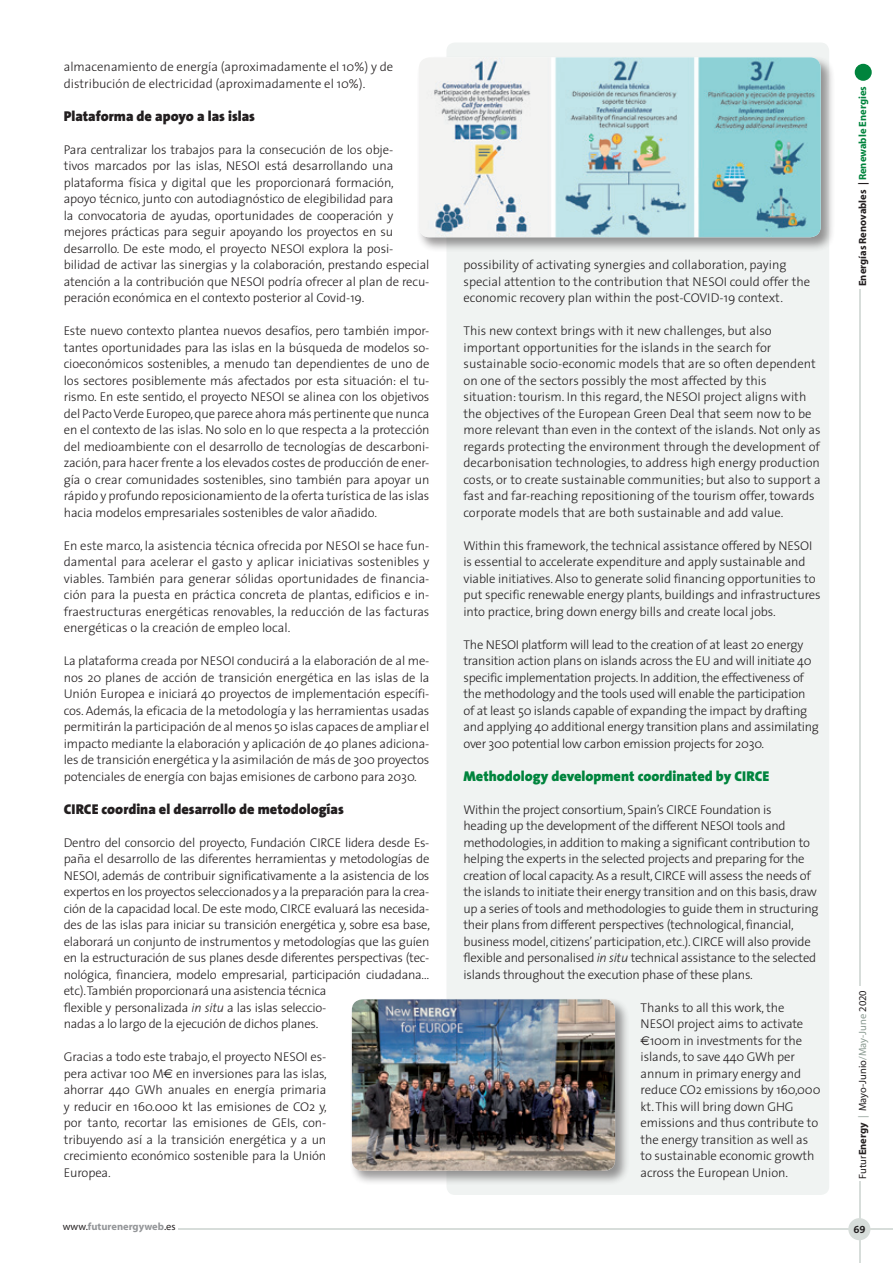
<style>
.page{position:relative;width:893px;height:1263px;background:#fff}
.page>*{position:absolute;margin:0;border:0;box-sizing:border-box;transform-origin:0 0}
.Ladilli_texto_españo{font:900 14.25px "The Sans";color:#231f20}
.Ladillo_Texto{font:900 14.25px "The Sans";color:#00843d}
.Texto{font:300 12.75px/16.5px "The Sans";letter-spacing:-.015em;color:#231f20;text-align:justify}
.Texto_ingles{font:300 12.75px/16.5px "The Sans";letter-spacing:-.01em;color:#231f20}
.t1{font:700 10.5px "Myriad";color:#231f20}
.t2{font:10.5px "Myriad";color:#231f20}
.t3{font:700 10.5px "Myriad";color:#939598}
.t4{font:10.5px "The Sans Bold Caps";color:#231f20}
.s1{font-style:italic}
.s2{font-family:"Euro Sans";font-weight:400}
.s3{color:#00843d}
.s4{font-weight:700}
.s5{color:#8b9b92}
.s6{font-weight:400;color:#231f20}
</style>
<div class="page">
<div style="left:855px;top:64px;width:17px;height:17px;background:#00843d;border-radius:50%"></div>
<hr style="left:859px;top:290px;width:1px;height:696px;background:#d7ddda">
<hr style="left:178px;top:1228px;width:715px;height:2px;background:#d7ddda">
<hr style="left:859px;top:1181px;width:1px;height:82px;background:#d7ddda">
<div style="left:848px;top:1218px;width:22px;height:22px;background:#d7ddda;border-radius:50%"></div>
<div style="left:446px;top:43px;width:383px;height:1152px;background:#f0f3f2;border-radius:9px"></div>
<div style="left:416px;top:55px;width:419px;height:197px;background:#231f20;opacity:.46"></div>
<img style="left:419px;top:57px;width:402px;height:180px">
<div style="left:349px;top:997px;width:281px;height:188px;background:#231f20;opacity:.46"></div>
<img style="left:352px;top:999px;width:263px;height:172px">
<p class="Texto" style="left:64px;top:58px;width:331px">almacenamiento de energía (aproximadamente el 10%) y de distribución de electricidad (aproximadamente el 10%).</p>
<p class="Ladilli_texto_españo" style="left:64px;top:104px;width:193px">Plataforma de apoyo a las islas</p>
<p class="Texto" style="left:64px;top:141px;width:367px;text-align:left">Para centralizar los trabajos para la consecución de los obje-<br>tivos marcados por las islas, NESOI está desarrollando una plataforma física y digital que les proporcionará formación, apoyo técnico, junto con autodiagnóstico de elegibilidad para<br>la convocatoria de ayudas, oportunidades de cooperación y mejores prácticas para seguir apoyando los proyectos en su desarrollo. De este modo, el proyecto NESOI explora la posi&shy;bilidad de activar las sinergias y la colaboración, prestando especial atención a la contribución que NESOI podría ofrecer al plan de recu&shy;peración económica en el contexto posterior al Covid-19.</p>
<p class="Texto" style="left:64px;top:322px;width:367px">Este nuevo contexto plantea nuevos desafíos, pero también impor&shy;tantes oportunidades para las islas en la búsqueda de modelos so&shy;cioeconómicos sostenibles, a menudo tan dependientes de uno de los sectores posiblemente más afectados por esta situación: el tu&shy;rismo. En este sentido, el proyecto NESOI se alinea con los objetivos del Pacto Verde Europeo, que parece ahora más pertinente que nunca en el contexto de las islas. No solo en lo que respecta a la protección del medioambiente con el desarrollo de tecnologías de descarboni&shy;zación, para hacer frente a los elevados costes de producción de ener&shy;gía o crear comunidades sostenibles, sino también para apoyar un rápido y profundo reposicionamiento de la oferta turística de las islas hacia modelos empresariales sostenibles de valor añadido.</p>
<p class="Texto" style="left:64px;top:537px;width:367px">En este marco, la asistencia técnica ofrecida por NESOI se hace fun&shy;damental para acelerar el gasto y aplicar iniciativas sostenibles y viables. También para generar sólidas oportunidades de financia&shy;ción para la puesta en práctica concreta de plantas, edificios e in&shy;fraestructuras energéticas renovables, la reducción de las facturas energéticas o la creación de empleo local.</p>
<p class="Texto" style="left:64px;top:652px;width:367px">La plataforma creada por NESOI conducirá a la elaboración de al me&shy;nos 20 planes de acción de transición energética en las islas de la Unión Europea e iniciará 40 proyectos de implementación específi&shy;cos. Además, la eficacia de la metodología y las herramientas usadas permitirán la participación de al menos 50 islas capaces de ampliar el impacto mediante la elaboración y aplicación de 40 planes adiciona&shy;les de transición energética y la asimilación de más de 300 proyectos potenciales de energía con bajas emisiones de carbono para 2030.</p>
<p class="Ladilli_texto_españo" style="left:64px;top:797px;width:282px">CIRCE coordina el desarrollo de metodologías</p>
<p class="Texto" style="left:64px;top:834px;width:368px;text-align:left">Dentro del consorcio del proyecto, Fundación CIRCE lidera desde Es&shy;paña el desarrollo de las diferentes herramientas y metodologías de NESOI, además de contribuir significativamente a la asistencia de los expertos en los proyectos seleccionados y a la preparación para la crea&shy;ción de la capacidad local. De este modo, CIRCE evaluará las necesida&shy;des de las islas para iniciar su transición energética y, sobre esa base, elaborará un conjunto de instrumentos y metodologías que las guíen en la estructuración de sus planes desde diferentes perspectivas (tec&shy;nológica, financiera, modelo empresarial, participación ciudadana… etc). También proporcionará una asistencia técnica<br>flexible y personalizada <span class="s1">in situ</span> a las islas seleccio-<br>nadas a lo largo de la ejecución de dichos planes.</p>
<p class="Texto" style="left:64px;top:1048px;width:265px">Gracias a todo este trabajo, el proyecto NESOI es&shy;pera activar 100 M<span class="s2">€</span> en inversiones para las islas, ahorrar 440 GWh anuales en energía primaria y reducir en 160.000 kt las emisiones de CO2 y, por tanto, recortar las emisiones de GEIs, con&shy;tribuyendo así a la transición energética y a un crecimiento económico sostenible para la Unión Europea.</p>
<p class="Texto_ingles" style="left:463px;top:256px;width:348px">possibility of activating synergies and collaboration, paying special attention to the contribution that NESOI could offer the economic recovery plan within the post-COVID-19 context.</p>
<p class="Texto_ingles" style="left:463px;top:322px;width:359px">This new context brings with it new challenges, but also important opportunities for the islands in the search for sustainable socio-economic models that are so often dependent on one of the sectors possibly the most affected by this situation: tourism. In this regard, the NESOI project aligns with the objectives of the European Green Deal that seem now to be more relevant than even in the context of the islands. Not only as regards protecting the environment through the development of decarbonisation technologies, to address high energy production costs, or to create sustainable communities; but also to support a fast and far-reaching repositioning of the tourism offer, towards corporate models that are both sustainable and add value.</p>
<p class="Texto_ingles" style="left:463px;top:537px;width:359px">Within this framework, the technical assistance offered by NESOI is essential to accelerate expenditure and apply sustainable and viable initiatives. Also to generate solid financing opportunities to put specific renewable energy plants, buildings and infrastructures into practice, bring down energy bills and create local jobs.</p>
<p class="Texto_ingles" style="left:463px;top:636px;width:357px">The NESOI platform will lead to the creation of at least 20 energy transition action plans on islands across the EU and will initiate 40 specific implementation projects. In addition, the effectiveness of the methodology and the tools used will enable the participation of at least 50 islands capable of expanding the impact by drafting and applying 40 additional energy transition plans and assimilating over 300 potential low carbon emission projects for 2030.</p>
<p class="Ladillo_Texto" style="left:463px;top:764px;width:307px">Methodology development coordinated by CIRCE</p>
<p class="Texto_ingles" style="left:463px;top:801px;width:357px">Within the project consortium, Spain’s CIRCE Foundation is<br>heading up the development of the different NESOI tools and methodologies, in addition to making a significant contribution to helping the experts in the selected projects and preparing for the creation of local capacity. As a result, CIRCE will assess the needs of the islands to initiate their energy transition and on this basis, draw up a series of tools and methodologies to guide them in structuring their plans from different perspectives (technological, financial, business model, citizens’ participation, etc.). CIRCE will also provide flexible and personalised <span class="s1">in situ</span> technical assistance to the selected islands throughout the execution phase of these plans.</p>
<p class="Texto_ingles" style="left:641px;top:999px;width:181px">Thanks to all this work, the<br>NESOI project aims to activate <span class="s2">€</span>100m in investments for the islands, to save 440 GWh per annum in primary energy and reduce CO2 emissions by 160,000 kt. This will bring down GHG emissions and thus contribute to the energy transition as well as to sustainable economic growth across the European Union.</p>
<p class="t1" style="left:857px;top:286px;width:201px;rotate:-90deg">Energías Renovables | <span class="s3">Renewable Energies</span></p>
<p class="t2" style="left:857px;top:1178px;width:190px;rotate:-90deg">Futur<span class="s4">Energy</span> <span class="s5">|</span> Mayo-Junio<span class="s5">/May-June</span> 2020</p>
<p class="t3" style="left:63px;top:1220px;width:114px"><span class="s6">www.</span>futurenergyweb<span class="s6">.es</span></p>
<p class="t4" style="left:853px;top:1220px;width:14px">69</p>
</div>
